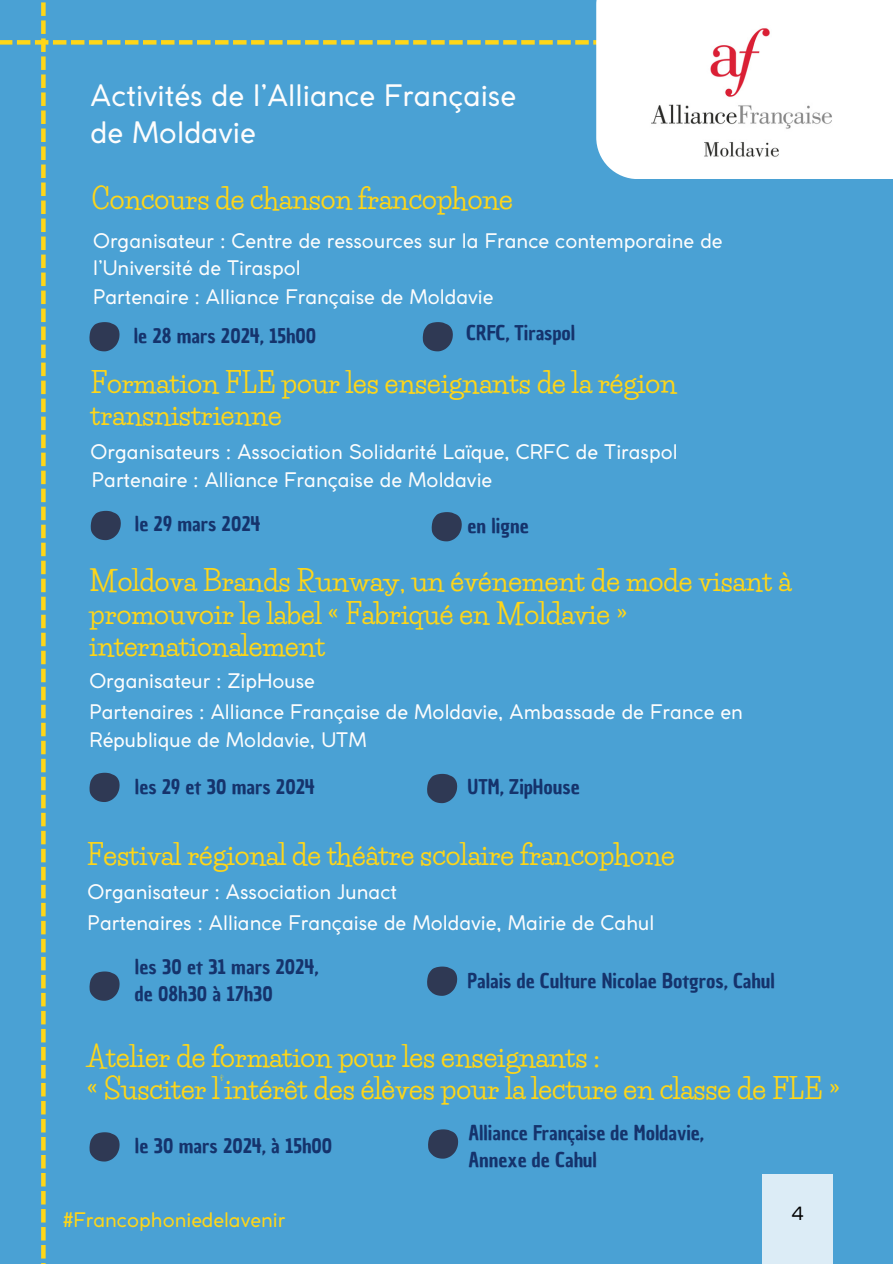
<style>
.page{position:relative;width:893px;height:1264px;background:#fff}
.page>*{position:absolute;margin:0;border:0;box-sizing:border-box;transform-origin:0 0}
.t1{font:29.25px/37.2px "Coco Gothic";color:#fdfdfd}
.t2{font:700 27.75px/32.7px "Life Savers";color:#ffd618}
.t3{font:19.95px "Galyon";color:#000}
.t4{font:19.8px/27.3px "Coco Gothic";color:#fdfdfd}
.t5{font:19.8px "Chau Philomene One";color:#15336c}
.t6{font:19.8px "Coco Gothic";color:#ffd618}
</style>
<div class="page">
<div style="left:0;top:0;width:892px;height:1263px;background:#4aa1d4"></div>
<p class="t1" style="left:91px;top:79px;width:427px">Activités de l’Alliance Française de Moldavie</p>
<p class="t2" style="left:92px;top:182px;width:422px">Concours de chanson francophone</p>
<p class="t4" style="left:93px;top:229px;width:630px">Organisateur : Centre de ressources sur la France contemporaine de l’Université de Tiraspol</p>
<p class="t4" style="left:93px;top:285px;width:402px">Partenaire : Alliance Française de Moldavie</p>
<p class="t5" style="left:134px;top:323px;width:184px">le 28 mars 2024, 15h00</p>
<p class="t5" style="left:466px;top:320px;width:110px">CRFC, Tiraspol</p>
<h1 class="t2" style="left:91px;top:366px;width:587px">Formation FLE pour les enseignants de la région transnistrienne</h1>
<p class="t4" style="left:91px;top:440px;width:588px">Organisateurs : Association Solidarité Laïque, CRFC de Tiraspol</p>
<p class="t4" style="left:92px;top:468px;width:402px">Partenaire : Alliance Française de Moldavie</p>
<p class="t5" style="left:135px;top:510px;width:127px">le 29 mars 2024</p>
<p class="t5" style="left:467px;top:513px;width:63px">en ligne</p>
<h1 class="t2" style="left:89px;top:564px;width:703px">Moldova Brands Runway, un événement de mode visant à promouvoir le label « Fabriqué en Moldavie » internationalement</h1>
<p class="t4" style="left:89px;top:669px;width:227px">Organisateur : ZipHouse</p>
<p class="t4" style="left:89px;top:700px;width:655px">Partenaires : Alliance Française de Moldavie, Ambassade de France en<br>République de Moldavie, UTM</p>
<p class="t5" style="left:135px;top:773px;width:181px">les 29 et 30 mars 2024</p>
<p class="t5" style="left:467px;top:773px;width:114px">UTM, ZipHouse</p>
<p class="t2" style="left:87px;top:838px;width:589px">Festival régional de théâtre scolaire francophone</p>
<h1 class="t4" style="left:88px;top:879px;width:311px">Organisateur : Association Junact</h1>
<p class="t4" style="left:88px;top:910px;width:568px">Partenaires : Alliance Française de Moldavie, Mairie de Cahul</p>
<h2 class="t5" style="left:135px;top:953px;width:185px">les 30 et 31 mars 2024,</h2>
<h1 class="t5" style="left:135px;top:980px;width:139px">de 08h30 à 17h30</h1>
<p class="t5" style="left:467px;top:967px;width:308px">Palais de Culture Nicolae Botgros, Cahul</p>
<p class="t2" style="left:87px;top:1040px;width:754px">Atelier de formation pour les enseignants :<br>« Susciter l’intérêt des élèves pour la lecture en classe de FLE »</p>
<p class="t5" style="left:135px;top:1132px;width:198px">le 30 mars 2024, à 15h00</p>
<p class="t5" style="left:468px;top:1119px;width:237px">Alliance Française de Moldavie,</p>
<p class="t5" style="left:468px;top:1146px;width:130px">Annexe de Cahul</p>
<p class="t6" style="left:63px;top:1211px;width:223px">#Francophoniedelavenir</p>
<p class="t3" style="left:791px;top:1201px;width:14px">4</p>
</div>
